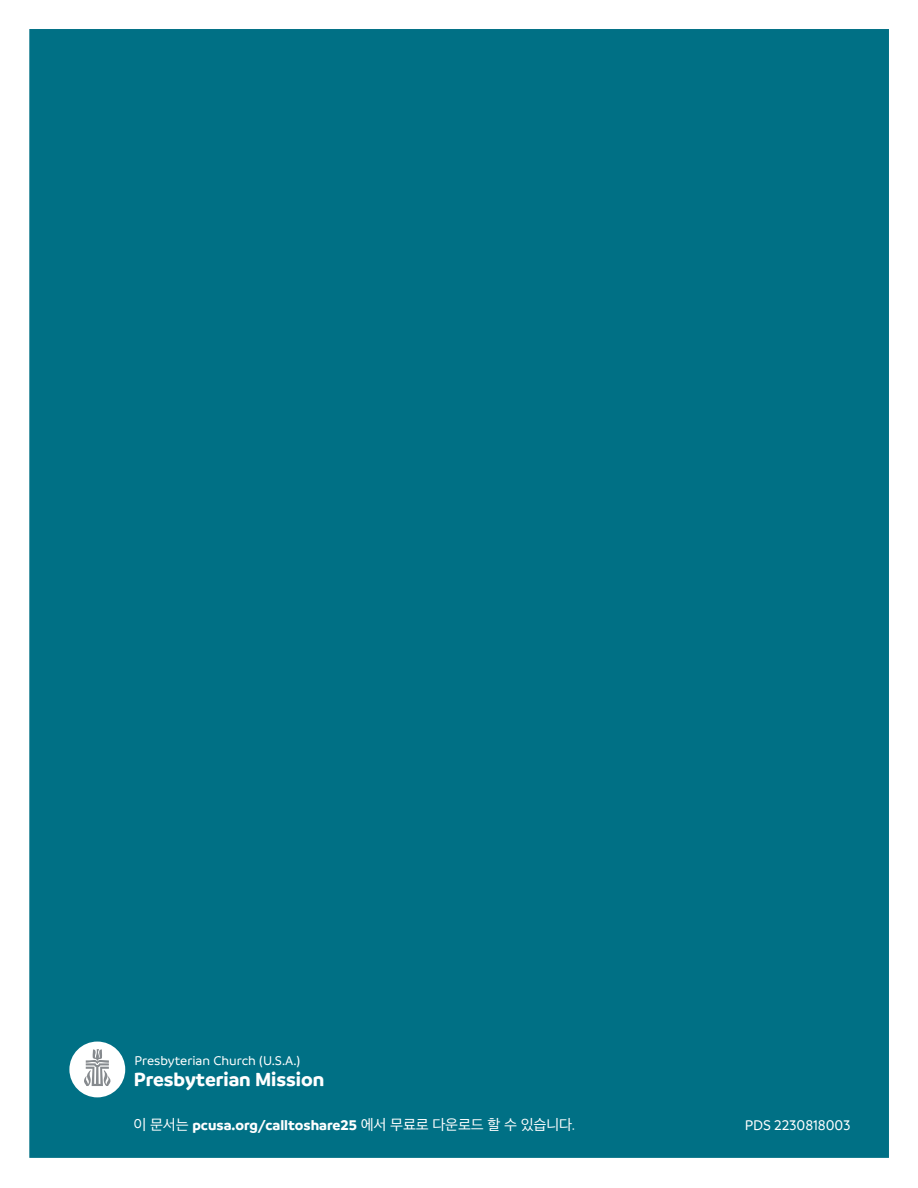
<style>
.page{position:relative;width:918px;height:1188px;background:#fff}
.page>*{position:absolute;margin:0;border:0;box-sizing:border-box;transform-origin:0 0}
.t1{font:700 20.4px "Branding";color:#fff}
.t2{font:700 15px "Branding";color:#fff}
.t3{font:500 15px "Branding";letter-spacing:-.01em;color:#fff}
.t4{font:500 13.5px "Branding";color:#fff}
.s1{font-family:"Apple SD Gothic Neo";font-weight:400}
</style>
<div class="page">
<div style="left:27px;top:27px;width:864px;height:1133px;background:#007085;border:2px solid #fff"></div>
<div style="left:69px;top:1042px;width:56px;height:55px;background:#fff;border-radius:50%"></div>
<svg style="left:84px;top:1049px;width:26px;height:37px"></svg>
<p class="t4" style="left:135px;top:1054px;width:167px">Presbyterian Church (U.S.A.)</p>
<h1 class="t1" style="left:134px;top:1068px;width:192px">Presbyterian Mission</h1>
<p class="t2" style="left:134px;top:1117px;width:443px"><span class="s1">이 문서는</span> pcusa.org/calltoshare25 <span class="s1">에서 무료로 다운로드 할 수 있습니다.</span></p>
<p class="t3" style="left:745px;top:1118px;width:107px">PDS 2230818003</p>
</div>
